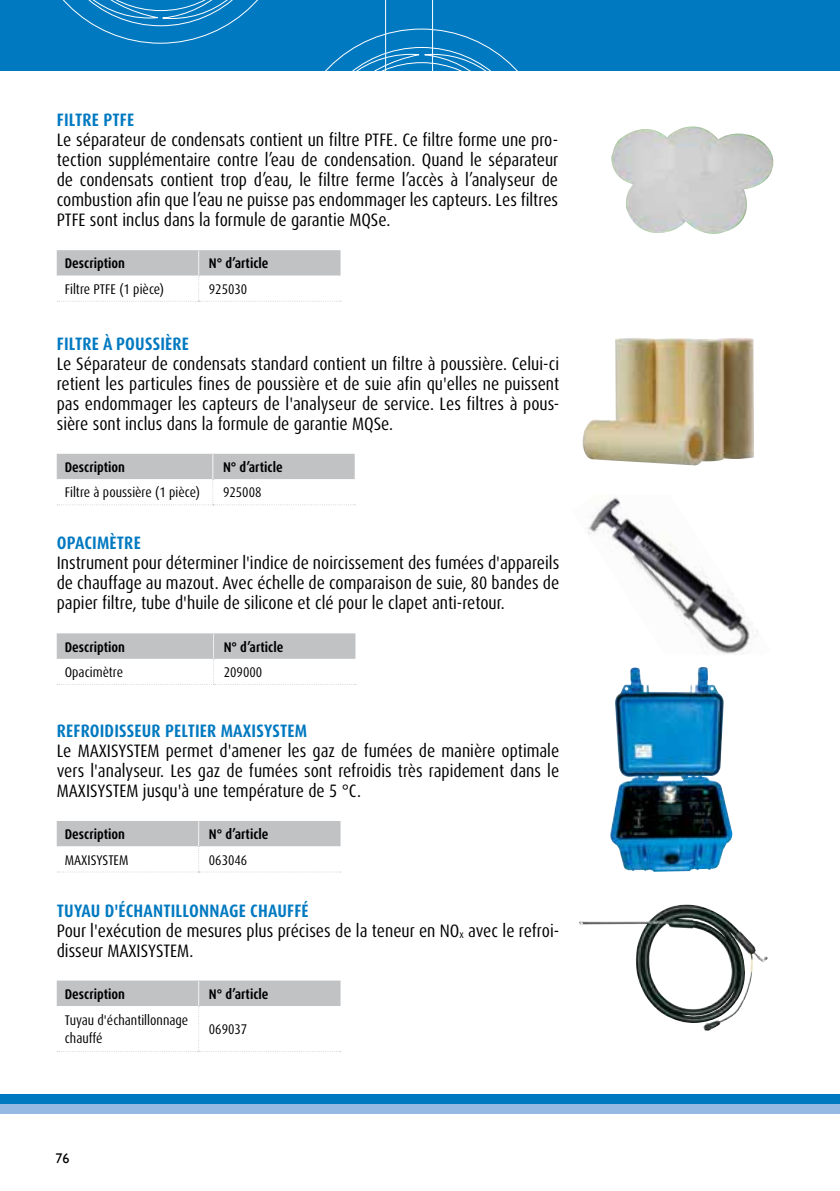
<style>
.page{position:relative;width:840px;height:1191px;background:#fff}
.page>*{position:absolute;margin:0;border:0;box-sizing:border-box;transform-origin:0 0}
.t1{font:condensed 18px/20px "Dax Pro";color:#000;text-align:justify}
.t2{font:700 condensed 18px "Dax Pro";letter-spacing:.01em;color:#0079c1}
.t3{font:condensed 14px/18px "Dax Pro";color:#000}
.t4{font:700 condensed 14px "Dax Pro";color:#000}
.t5{font:14px "Gill Sans";color:#000}
.s1{font-weight:700;color:#0079c1}
</style>
<div class="page">
<div style="left:0;top:0;width:839px;height:71px;background:#0079c1"></div>
<div style="left:0;top:1094px;width:839px;height:10px;background:#0079c1"></div>
<div style="left:0;top:1104px;width:839px;height:10px;background:#95b9e2"></div>
<svg style="left:839px;top:1094px;width:1px;height:20px"></svg>
<svg style="left:62px;top:0;width:456px;height:71px"></svg>
<svg style="left:57px;top:250px;width:284px;height:52px"></svg>
<svg style="left:57px;top:454px;width:298px;height:51px"></svg>
<svg style="left:57px;top:633px;width:299px;height:52px"></svg>
<svg style="left:57px;top:821px;width:284px;height:51px"></svg>
<svg style="left:57px;top:980px;width:284px;height:72px"></svg>
<img style="left:611px;top:126px;width:163px;height:108px">
<img style="left:582px;top:338px;width:171px;height:128px">
<img style="left:610px;top:667px;width:92px;height:204px">
<img style="left:579px;top:904px;width:188px;height:127px">
<img style="left:588px;top:496px;width:170px;height:159px">
<p class="t2" style="left:57px;top:108px;width:79px">FILTRE PTFE</p>
<p class="t1" style="left:57px;top:130px;width:503px">Le séparateur de condensats contient un filtre PTFE. Ce filtre forme une pro&shy;tection supplémentaire contre l’eau de condensation. Quand le séparateur de condensats contient trop d’eau, le filtre ferme l’accès à l’analyseur de combustion afin que l’eau ne puisse pas endommager les capteurs. Les filtres PTFE sont inclus dans la formule de garantie MQSe.</p>
<p class="t4" style="left:65px;top:255px;width:62px">Description</p>
<p class="t4" style="left:209px;top:255px;width:61px">N° d’article</p>
<p class="t3" style="left:65px;top:280px;width:101px">Filtre PTFE (1 pièce)</p>
<p class="t3" style="left:209px;top:280px;width:40px">925030</p>
<p class="t2" style="left:57px;top:332px;width:134px">FILTRE À POUSSIÈRE</p>
<p class="t1" style="left:57px;top:354px;width:503px">Le Séparateur de condensats standard contient un filtre à poussière. Celui-ci retient les particules fines de poussière et de suie afin qu'elles ne puissent pas endommager les capteurs de l'analyseur de service. Les filtres à pous&shy;sière sont inclus dans la formule de garantie MQSe.</p>
<p class="t4" style="left:65px;top:458px;width:62px">Description</p>
<p class="t4" style="left:223px;top:458px;width:61px">N° d’article</p>
<p class="t3" style="left:65px;top:483px;width:136px">Filtre à poussière (1 pièce)</p>
<p class="t3" style="left:223px;top:483px;width:40px">925008</p>
<p class="t2" style="left:57px;top:531px;width:85px">OPACIMÈTRE</p>
<p class="t1" style="left:57px;top:553px;width:503px">Instrument pour déterminer l'indice de noircissement des fumées d'appareils de chauffage au mazout. Avec échelle de comparaison de suie, 80 bandes de papier filtre, tube d'huile de silicone et clé pour le clapet anti-retour.</p>
<p class="t4" style="left:65px;top:638px;width:62px">Description</p>
<p class="t4" style="left:224px;top:638px;width:61px">N° d’article</p>
<p class="t3" style="left:65px;top:663px;width:60px">Opacimètre</p>
<p class="t3" style="left:224px;top:663px;width:40px">209000</p>
<p class="t2" style="left:57px;top:719px;width:251px">REFROIDISSEUR PELTIER MAXISYSTEM</p>
<p class="t1" style="left:57px;top:741px;width:503px">Le MAXISYSTEM permet d'amener les gaz de fumées de manière optimale vers l'analyseur. Les gaz de fumées sont refroidis très rapidement dans le MAXISYSTEM jusqu'à une température de 5 °C.</p>
<p class="t4" style="left:65px;top:825px;width:62px">Description</p>
<p class="t4" style="left:209px;top:825px;width:61px">N° d’article</p>
<p class="t3" style="left:65px;top:850px;width:65px">MAXISYSTEM</p>
<p class="t3" style="left:209px;top:850px;width:40px">063046</p>
<p class="t1" style="left:57px;top:900px;width:503px;text-align:left"><span class="s1">TUYAU D'ÉCHANTILLONNAGE CHAUFFÉ<br></span>Pour l'exécution de mesures plus précises de la teneur en NO<sub>x</sub> avec le refroi&shy;disseur MAXISYSTEM.</p>
<p class="t4" style="left:65px;top:985px;width:62px">Description</p>
<p class="t4" style="left:209px;top:985px;width:61px">N° d’article</p>
<p class="t3" style="left:65px;top:1011px;width:125px">Tuyau d'échantillonnage chauffé</p>
<p class="t3" style="left:209px;top:1020px;width:40px">069037</p>
<p class="t5" style="left:55px;top:1150px;width:15px">76</p>
</div>
